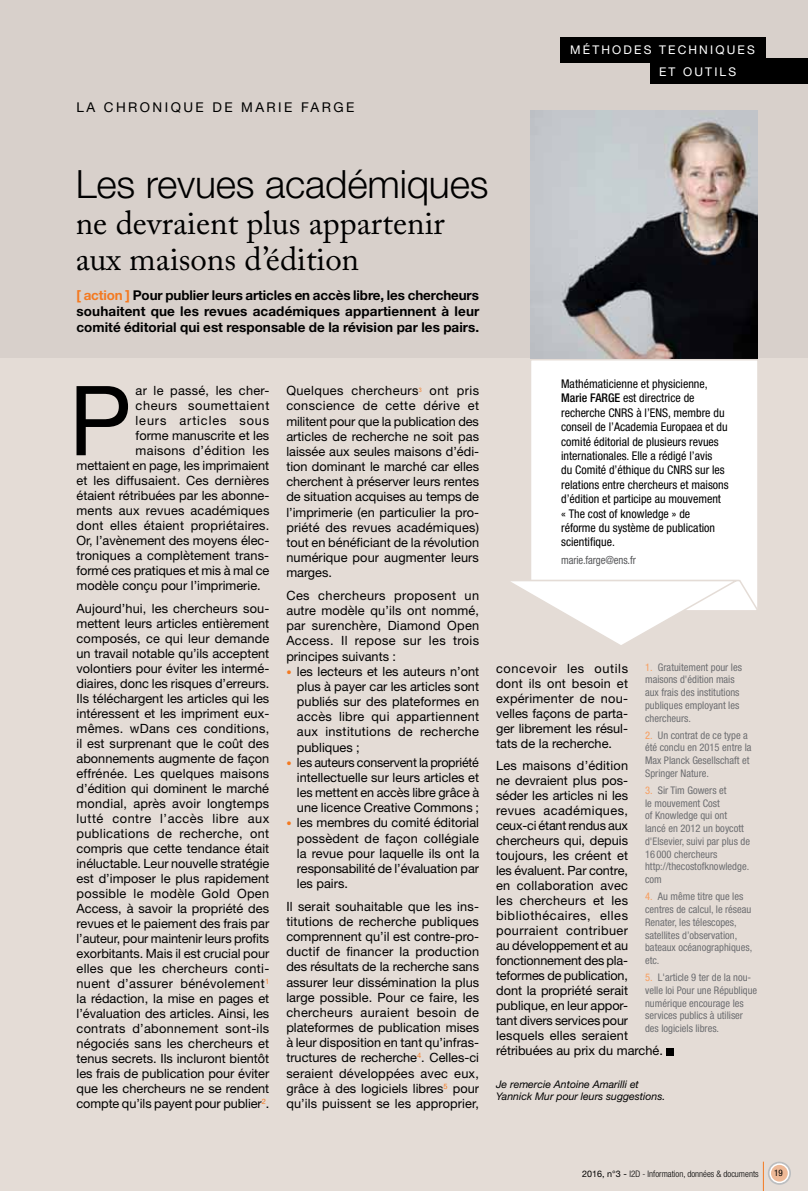
<style>
.page{position:relative;width:808px;height:1191px;background:#e4dcd6}
.page>*{position:absolute;margin:0;border:0;box-sizing:border-box;transform-origin:0 0}
.t1{font:96.75px "Helvetica Neue LT Std";color:#000}
.t2{font:300 39px "Helvetica Neue LT Std";letter-spacing:-.005em;color:#000}
.t3{font:33px/36px "Adobe Caslon Pro";color:#000}
.t4{font:700 13.5px/16.2px "Helvetica Neue LT Std";color:#000;text-align:justify}
.t5{font:13.5px "Helvetica Neue LT Std";letter-spacing:.18em;color:#000}
.t6{font:12.75px/15px "Helvetica Neue LT Std";color:#000;text-align:justify}
.t7{font:12.75px "Helvetica Neue LT Std";letter-spacing:.025em;color:#000}
.t8{font:12.75px "Helvetica Neue LT Std";letter-spacing:.02em;color:#000}
.t9{font:12.75px "Helvetica Neue LT Std";letter-spacing:.05em;color:#000}
.t10{font:12.75px "Helvetica Neue LT Std";letter-spacing:.07em;color:#000}
.t11{font:condensed 12px/14.4px "Helvetica Neue LT Std";color:#000}
.t12{font:12px/21px "Helvetica Neue LT Std";color:#fff}
.t13{font:500 condensed 12px "Helvetica Neue LT Std";color:#000}
.t14{font:condensed 11.25px "Helvetica Neue LT Std";letter-spacing:-.01em;color:#58595b;scale:.95 1}
.t15{font:condensed 10.5px/12.8px "Helvetica Neue LT Std";color:#6d6e71}
.t16{font:italic 10.5px/12px "Helvetica Neue LT Std";color:#000}
.t17{font:300 condensed 9px "Helvetica Neue LT Std";color:#000}
.t18{font:condensed 9px "Helvetica Neue LT Std";color:#000}
.s1{color:#f47920}
.s2{font-size:10.5px;color:#f47920}
.s3{color:#f89d5d}
.s4{font-weight:400;font-stretch:normal}
</style>
<div class="page">
<div style="left:0;top:0;width:808px;height:358px;background:#d8d0cb"></div>
<div style="left:666px;top:1048px;width:8px;height:7px;background:#000"></div>
<img style="left:531px;top:110px;width:227px;height:248px">
<div style="left:530px;top:358px;width:228px;height:220px;background:#fff"></div>
<svg style="left:511px;top:578px;width:246px;height:67px"></svg>
<hr style="left:763px;top:1161px;width:1px;height:30px;background:#f47920">
<svg style="left:768px;top:1161px;width:23px;height:23px"></svg>
<div style="left:770px;top:1164px;width:18px;height:18px;background:#eeb997;border-radius:50%"></div>
<div style="left:769px;top:1163px;width:20px;height:20px;border:2px solid #fff;border-radius:50%"></div>
<div style="left:560px;top:37px;width:205px;height:26px;background:#000"></div>
<div style="left:651px;top:58px;width:157px;height:26px;background:#000"></div>
<p class="t5" style="left:77px;top:99px;width:40px">La chronique</p>
<p class="t5" style="left:212px;top:99px;width:64px">De MArie</p>
<p class="t5" style="left:301px;top:99px;width:22px">Farge</p>
<p class="t12" style="left:570px;top:39px;width:33px">méthodes</p>
<p class="t12" style="left:659px;top:39px;width:11px">techniques et</p>
<p class="t12" style="left:683px;top:61px;width:10px">outils</p>
<h2 class="t2" style="left:76px;top:160px;width:414px">Les revues académiques</h2>
<h3 class="t3" style="left:76px;top:205px;width:371px">ne devraient plus appartenir aux maisons d’édition</h3>
<p class="t4" style="left:77px;top:287px;width:404px"><span class="s1">[ action ]</span> Pour publier leurs articles en accès libre, les chercheurs souhaitent que les revues académiques appartiennent à leur comité éditorial qui est responsable de la révision par les pairs.</p>
<h1 class="t1" style="left:69px;top:363px;width:64px">P</h1>
<p class="t8" style="left:136px;top:383px;width:135px">ar le passé, les cher-</p>
<p class="t9" style="left:136px;top:398px;width:135px">cheurs soumettaient</p>
<p class="t10" style="left:136px;top:413px;width:135px">leurs articles sous</p>
<p class="t6" style="left:136px;top:428px;width:135px">forme manuscrite et les</p>
<p class="t7" style="left:136px;top:443px;width:135px">maisons d’édition les</p>
<p class="t6" style="left:77px;top:458px;width:194px">mettaient en page, les imprimaient</p>
<p class="t6" style="left:77px;top:473px;width:194px">et les diffusaient. Ces dernières</p>
<p class="t6" style="left:77px;top:488px;width:194px">étaient rétribuées par les abonne-</p>
<p class="t8" style="left:77px;top:503px;width:194px">ments aux revues académiques</p>
<p class="t7" style="left:77px;top:518px;width:194px">dont elles étaient propriétaires.</p>
<p class="t6" style="left:77px;top:533px;width:194px">Or, l’avènement des moyens élec-</p>
<p class="t6" style="left:77px;top:548px;width:194px">troniques a complètement trans-</p>
<p class="t6" style="left:77px;top:563px;width:194px">formé ces pratiques et mis à mal ce</p>
<p class="t6" style="left:77px;top:578px;width:186px">modèle conçu pour l’imprimerie.</p>
<p class="t6" style="left:77px;top:600px;width:194px">Aujourd’hui, les chercheurs sou&shy;mettent leurs articles entièrement composés, ce qui leur demande un travail notable qu’ils acceptent volontiers pour éviter les intermé&shy;diaires, donc les risques d’erreurs.<br>Ils téléchargent les articles qui les intéressent et les impriment eux&shy;mêmes. wDans ces conditions, il est surprenant que le coût des abonnements augmente de façon effrénée. Les quelques maisons d’édition qui dominent le marché mondial, après avoir longtemps lutté contre l’accès libre aux publications de recherche, ont compris que cette tendance était inéluctable. Leur nouvelle stratégie est d’imposer le plus rapidement possible le modèle Gold Open Access, à savoir la propriété des revues et le paiement des frais par l’auteur, pour maintenir leurs profits exorbitants. Mais il est crucial pour elles que les chercheurs conti&shy;nuent d’assurer bénévolement<sup>1 </sup>la rédaction, la mise en pages et l’évaluation des articles. Ainsi, les contrats d’abonnement sont-ils négociés sans les chercheurs et tenus secrets. Ils incluront bientôt les frais de publication pour éviter que les chercheurs ne se rendent compte qu’ils payent pour publier<sup>2</sup>.</p>
<p class="t6" style="left:286px;top:383px;width:194px">Quelques chercheurs<sup>3</sup> ont pris conscience de cette dérive et militent pour que la publication des articles de recherche ne soit pas laissée aux seules maisons d’édi&shy;tion dominant le marché car elles cherchent à préserver leurs rentes de situation acquises au temps de l’imprimerie (en particulier la pro&shy;priété des revues académiques) tout en bénéficiant de la révolution numérique pour augmenter leurs marges.</p>
<p class="t6" style="left:286px;top:587px;width:194px">Ces chercheurs proposent un autre modèle qu’ils ont nommé, par surenchère, Diamond Open Access. Il repose sur les trois principes suivants :</p>
<p class="t6" style="left:297px;top:663px;width:184px;text-indent:-11px"><span class="s2">•</span> les lecteurs et les auteurs n’ont plus à payer car les articles sont publiés sur des plateformes en accès libre qui appartiennent aux institutions de recherche publiques ;</p>
<p class="t6" style="left:297px;top:754px;width:184px;text-indent:-11px"><span class="s2">•</span> les auteurs conservent la propriété intellectuelle sur leurs articles et les mettent en accès libre grâce à une licence Creative Commons ;</p>
<p class="t6" style="left:297px;top:815px;width:184px;text-indent:-11px"><span class="s2">•</span> les membres du comité éditorial possèdent de façon collégiale la revue pour laquelle ils ont la responsabilité de l’évaluation par les pairs.</p>
<p class="t6" style="left:286px;top:898px;width:194px">Il serait souhaitable que les ins&shy;titutions de recherche publiques comprennent qu’il est contre-pro&shy;ductif de financer la production des résultats de la recherche sans assurer leur dissémination la plus large possible. Pour ce faire, les chercheurs auraient besoin de plateformes de publication mises à leur disposition en tant qu’infras&shy;tructures de recherche<sup>4</sup>. Celles-ci seraient développées avec eux, grâce à des logiciels libres<sup>5</sup> pour qu’ils puissent se les approprier,</p>
<p class="t11" style="left:561px;top:376px;width:148px">Mathématicienne et physicienne,</p>
<p class="t13" style="left:561px;top:391px;width:36px">Marie FARGE</p>
<p class="t11" style="left:561px;top:391px;width:169px;text-indent:62px">est directrice de recherche CNRS à l’ENS, membre du conseil de l’Academia Europaea et du comité éditorial de plusieurs revues internationales. Elle a rédigé l’avis<br>du Comité d’éthique du CNRS sur les relations entre chercheurs et maisons d’édition et participe au mouvement « The cost of knowledge » de<br>réforme du système de publication scientifique.</p>
<p class="t14" style="left:561px;top:554px;width:80px">marie.farge@ens.fr</p>
<p class="t15" style="left:645px;top:660px;width:98px"><span class="s3">1.</span> Gratuitement pour les maisons d'édition mais aux frais des institutions publiques employant les chercheurs.</p>
<p class="t15" style="left:645px;top:728px;width:108px"><span class="s3">2.</span> Un contrat de ce type a été conclu en 2015 entre la<br>Max Planck Gesellschaft et<br>Springer Nature.</p>
<p class="t15" style="left:645px;top:784px;width:106px"><span class="s3">3.</span> Sir Tim Gowers et<br>le mouvement Cost<br>of Knowledge qui ont lancé en 2012 un boycott d'Elsevier, suivi par plus de<br>16 000 chercheurs http://thecostofknowledge. com</p>
<p class="t15" style="left:645px;top:890px;width:109px"><span class="s3">4.</span> Au même titre que les centres de calcul, le réseau<br>Renater, les télescopes, satellites d’observation, bateaux océanographiques, etc.</p>
<p class="t15" style="left:645px;top:970px;width:114px"><span class="s3">5.</span> L'article 9 ter de la nou&shy;velle loi Pour une République numérique encourage les services publics à utiliser des logiciels libres.</p>
<p class="t6" style="left:496px;top:660px;width:133px">concevoir les outils dont ils ont besoin et expérimenter de nou&shy;velles façons de parta&shy;ger librement les résul&shy;tats de la recherche.</p>
<p class="t6" style="left:496px;top:758px;width:168px;text-align:left">Les maisons d’édition<br>ne devraient plus pos&shy;séder les articles ni les revues académiques, ceux-ci étant rendus aux chercheurs qui, depuis toujours, les créent et<br>les évaluent. Par contre,<br>en collaboration avec<br>les chercheurs et les bibliothécaires, elles pourraient contribuer<br>au développement et au fonctionnement des pla&shy;teformes de publication,<br>dont la propriété serait publique, en leur appor-<br>tant divers services pour lesquels elles seraient rétribuées au prix du marché.</p>
<p class="t16" style="left:496px;top:1078px;width:171px">Je remercie Antoine Amarilli et<br>Yannick Mur pour leurs suggestions.</p>
<p class="t17" style="left:582px;top:1168px;width:178px"><span class="s4">2016, n°3 -</span> I2D - Information, données &amp; documents</p>
<p class="t18" style="left:774px;top:1168px;width:10px">19</p>
</div>
